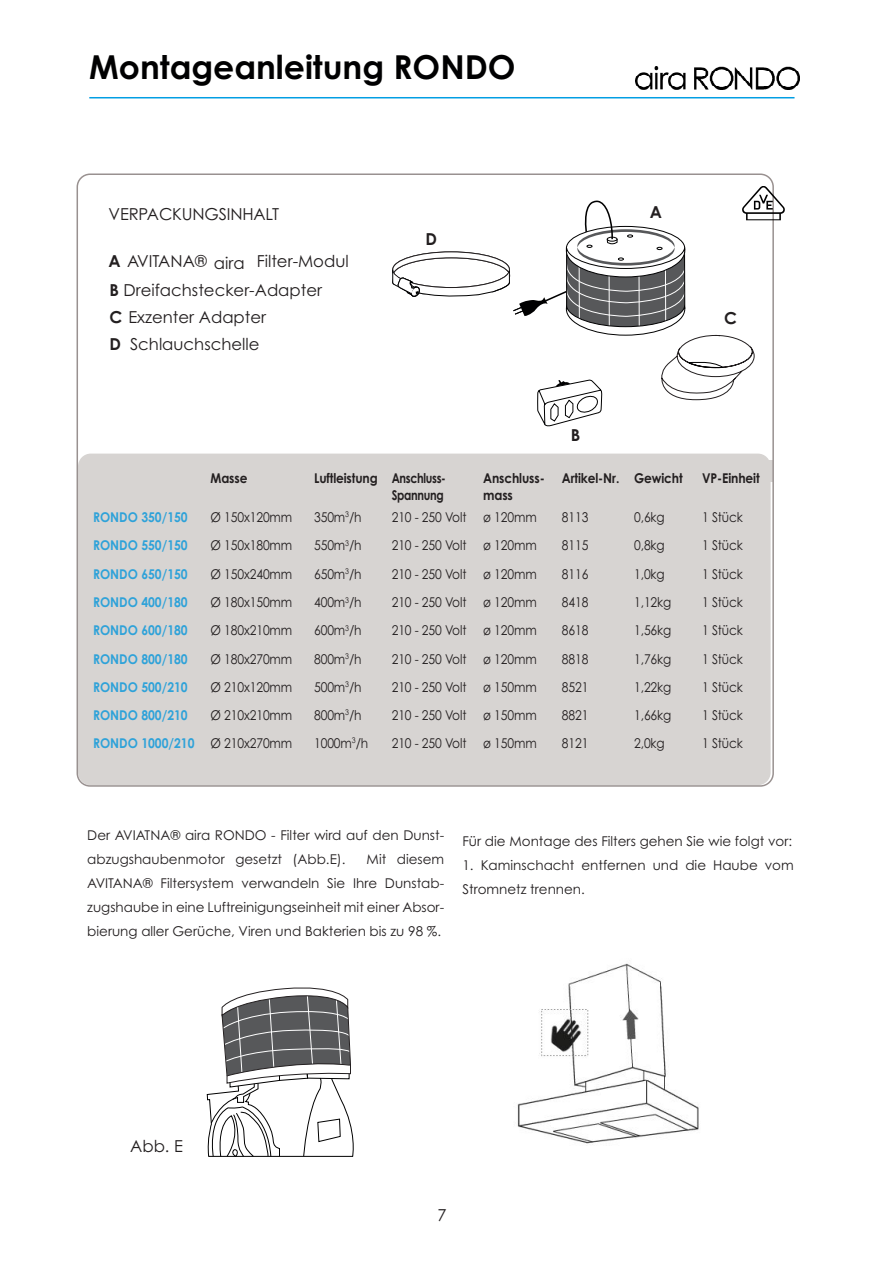
<style>
.page{position:relative;width:893px;height:1263px;background:#fff}
.page>*{position:absolute;margin:0;border:0;box-sizing:border-box;transform-origin:0 0}
.Überschrift{font:700 33px "Century Gothic Pro";color:#000001}
.Fließtext{font:16.5px/27px "Century Gothic Pro";color:#231f20}
.Fließtext-2{font:700 16.5px "Century Gothic Pro";color:#231f20}
.t1{font:700 16.5px "Century Gothic Pro";color:#221e1f}
.Anleitungstext{font:13.5px "Century Gothic Pro";letter-spacing:-.01em;color:#231f20;scale:.9 1}
.Anleitungstext-2{font:13.5px/24px "Century Gothic Pro";letter-spacing:-.01em;color:#231f20}
.t2{font:700 13.5px "Century Gothic Pro";color:#2ea2d9;scale:.9 1}
.t3{font:700 13.5px/16.2px "Century Gothic Pro";letter-spacing:-.01em;color:#231f20;scale:.9 1}
.t4{font:700 13.5px "Century Gothic Pro";letter-spacing:-.03em;color:#231f20;scale:.82 1}
.s1{font-weight:700}
</style>
<div class="page">
<div style="left:78px;top:454px;width:693px;height:331px;background:#d7d4d2;border-radius:13px"></div>
<svg style="left:206px;top:987px;width:148px;height:170px"></svg>
<hr style="left:89px;top:97px;width:705px;height:1px;background:#029ee3">
<img style="left:636px;top:66px;width:163px;height:24px">
<svg style="left:392px;top:186px;width:393px;height:241px"></svg>
<img style="left:517px;top:963px;width:182px;height:181px">
<p class="Überschrift" style="left:89px;top:47px;width:428px">Montageanleitung RONDO</p>
<p class="Fließtext" style="left:109px;top:200px;width:172px">VERPACKUNGSINHALT</p>
<p class="Fließtext" style="left:109px;top:247px;width:100px"><span class="s1">A</span> AVITANA®</p>
<p class="Fließtext" style="left:257px;top:247px;width:93px">Filter-Modul</p>
<p class="Fließtext" style="left:109px;top:277px;width:214px"><span class="s1">B</span> Dreifachstecker-Adapter<br><span class="s1">C</span> Exzenter Adapter<br><span class="s1">D</span> Schlauchschelle</p>
<p class="Fließtext" style="left:214px;top:250px;width:32px">aira</p>
<p class="t1" style="left:426px;top:228px;width:13px">D</p>
<p class="Fließtext-2" style="left:571px;top:425px;width:11px">B</p>
<p class="Fließtext-2" style="left:650px;top:202px;width:14px">A</p>
<p class="Fließtext-2" style="left:724px;top:308px;width:14px">C</p>
<p class="t3" style="left:211px;top:470px;width:43px">Masse</p>
<p class="t3" style="left:314px;top:470px;width:72px">Luftleistung</p>
<p class="t4" style="left:392px;top:470px;width:68px">Anschluss-</p>
<p class="t4" style="left:392px;top:486px;width:65px">Spannung</p>
<p class="t3" style="left:483px;top:470px;width:70px">Anschluss&shy;mass</p>
<p class="t3" style="left:562px;top:470px;width:65px">Artikel-Nr.</p>
<p class="t3" style="left:634px;top:470px;width:55px">Gewicht</p>
<p class="t3" style="left:702px;top:470px;width:65px">VP-Einheit</p>
<p class="t2" style="left:93px;top:508px;width:107px">RONDO 350/150</p>
<p class="Anleitungstext" style="left:211px;top:508px;width:92px">Ø 150x120mm</p>
<p class="Anleitungstext" style="left:314px;top:508px;width:54px">350m<sup>3</sup>/h</p>
<p class="Anleitungstext" style="left:392px;top:508px;width:85px">210 - 250 Volt</p>
<p class="Anleitungstext" style="left:483px;top:508px;width:61px">ø 120mm</p>
<p class="Anleitungstext" style="left:562px;top:508px;width:31px">8113</p>
<p class="Anleitungstext" style="left:634px;top:508px;width:36px">0,6kg</p>
<p class="Anleitungstext" style="left:702px;top:508px;width:47px">1 Stück</p>
<p class="t2" style="left:93px;top:537px;width:107px">RONDO 550/150</p>
<p class="Anleitungstext" style="left:211px;top:537px;width:92px">Ø 150x180mm</p>
<p class="Anleitungstext" style="left:314px;top:537px;width:54px">550m<sup>3</sup>/h</p>
<p class="Anleitungstext" style="left:392px;top:537px;width:85px">210 - 250 Volt</p>
<p class="Anleitungstext" style="left:483px;top:537px;width:61px">ø 120mm</p>
<p class="Anleitungstext" style="left:562px;top:537px;width:31px">8115</p>
<p class="Anleitungstext" style="left:634px;top:537px;width:36px">0,8kg</p>
<p class="Anleitungstext" style="left:702px;top:537px;width:47px">1 Stück</p>
<p class="t2" style="left:93px;top:565px;width:107px">RONDO 650/150</p>
<p class="Anleitungstext" style="left:211px;top:566px;width:92px">Ø 150x240mm</p>
<p class="Anleitungstext" style="left:314px;top:566px;width:54px">650m<sup>3</sup>/h</p>
<p class="Anleitungstext" style="left:392px;top:566px;width:85px">210 - 250 Volt</p>
<p class="Anleitungstext" style="left:483px;top:566px;width:61px">ø 120mm</p>
<p class="Anleitungstext" style="left:562px;top:566px;width:31px">8116</p>
<p class="Anleitungstext" style="left:634px;top:566px;width:36px">1,0kg</p>
<p class="Anleitungstext" style="left:702px;top:566px;width:47px">1 Stück</p>
<p class="t2" style="left:93px;top:594px;width:107px">RONDO 400/180</p>
<p class="Anleitungstext" style="left:211px;top:594px;width:92px">Ø 180x150mm</p>
<p class="Anleitungstext" style="left:314px;top:594px;width:54px">400m<sup>3</sup>/h</p>
<p class="Anleitungstext" style="left:392px;top:594px;width:85px">210 - 250 Volt</p>
<p class="Anleitungstext" style="left:483px;top:594px;width:61px">ø 120mm</p>
<p class="Anleitungstext" style="left:562px;top:594px;width:31px">8418</p>
<p class="Anleitungstext" style="left:634px;top:594px;width:43px">1,12kg</p>
<p class="Anleitungstext" style="left:702px;top:594px;width:47px">1 Stück</p>
<p class="t2" style="left:93px;top:622px;width:107px">RONDO 600/180</p>
<p class="Anleitungstext" style="left:211px;top:622px;width:92px">Ø 180x210mm</p>
<p class="Anleitungstext" style="left:314px;top:622px;width:54px">600m<sup>3</sup>/h</p>
<p class="Anleitungstext" style="left:392px;top:622px;width:85px">210 - 250 Volt</p>
<p class="Anleitungstext" style="left:483px;top:622px;width:61px">ø 120mm</p>
<p class="Anleitungstext" style="left:562px;top:622px;width:31px">8618</p>
<p class="Anleitungstext" style="left:634px;top:622px;width:43px">1,56kg</p>
<p class="Anleitungstext" style="left:702px;top:622px;width:47px">1 Stück</p>
<p class="t2" style="left:93px;top:650px;width:107px">RONDO 800/180</p>
<p class="Anleitungstext" style="left:211px;top:650px;width:92px">Ø 180x270mm</p>
<p class="Anleitungstext" style="left:314px;top:650px;width:54px">800m<sup>3</sup>/h</p>
<p class="Anleitungstext" style="left:392px;top:650px;width:85px">210 - 250 Volt</p>
<p class="Anleitungstext" style="left:483px;top:650px;width:61px">ø 120mm</p>
<p class="Anleitungstext" style="left:562px;top:650px;width:31px">8818</p>
<p class="Anleitungstext" style="left:634px;top:650px;width:43px">1,76kg</p>
<p class="Anleitungstext" style="left:702px;top:650px;width:47px">1 Stück</p>
<p class="t2" style="left:93px;top:678px;width:107px">RONDO 500/210</p>
<p class="Anleitungstext" style="left:211px;top:678px;width:92px">Ø 210x120mm</p>
<p class="Anleitungstext" style="left:314px;top:678px;width:54px">500m<sup>3</sup>/h</p>
<p class="Anleitungstext" style="left:392px;top:678px;width:85px">210 - 250 Volt</p>
<p class="Anleitungstext" style="left:483px;top:678px;width:61px">ø 150mm</p>
<p class="Anleitungstext" style="left:562px;top:678px;width:31px">8521</p>
<p class="Anleitungstext" style="left:634px;top:678px;width:43px">1,22kg</p>
<p class="Anleitungstext" style="left:702px;top:678px;width:47px">1 Stück</p>
<p class="t2" style="left:93px;top:706px;width:107px">RONDO 800/210</p>
<p class="Anleitungstext" style="left:211px;top:706px;width:92px">Ø 210x210mm</p>
<p class="Anleitungstext" style="left:314px;top:706px;width:54px">800m<sup>3</sup>/h</p>
<p class="Anleitungstext" style="left:392px;top:706px;width:85px">210 - 250 Volt</p>
<p class="Anleitungstext" style="left:483px;top:706px;width:61px">ø 150mm</p>
<p class="Anleitungstext" style="left:562px;top:706px;width:31px">8821</p>
<p class="Anleitungstext" style="left:634px;top:706px;width:43px">1,66kg</p>
<p class="Anleitungstext" style="left:702px;top:706px;width:47px">1 Stück</p>
<p class="t2" style="left:93px;top:734px;width:114px">RONDO 1000/210</p>
<p class="Anleitungstext" style="left:211px;top:735px;width:92px">Ø 210x270mm</p>
<p class="Anleitungstext" style="left:314px;top:735px;width:62px">1000m<sup>3</sup>/h</p>
<p class="Anleitungstext" style="left:392px;top:735px;width:85px">210 - 250 Volt</p>
<p class="Anleitungstext" style="left:483px;top:735px;width:61px">ø 150mm</p>
<p class="Anleitungstext" style="left:562px;top:735px;width:31px">8121</p>
<p class="Anleitungstext" style="left:634px;top:735px;width:36px">2,0kg</p>
<p class="Anleitungstext" style="left:702px;top:735px;width:47px">1 Stück</p>
<p class="Anleitungstext-2" style="left:87px;top:823px;width:358px">Der AVIATNA® aira RONDO - Filter wird auf den Dunst&shy;abzugshaubenmotor gesetzt (Abb.E).</p>
<p class="Anleitungstext-2" style="left:87px;top:847px;width:358px;text-align:justify;text-indent:279px">Mit diesem AVITANA® Filtersystem verwandeln Sie Ihre Dunstab&shy;zugshaube in eine Luftreinigungseinheit mit einer Absor&shy;bierung aller Gerüche, Viren und Bakterien bis zu 98 %.</p>
<p class="Anleitungstext-2" style="left:462px;top:829px;width:331px">Für die Montage des Filters gehen Sie wie folgt vor:</p>
<p class="Anleitungstext-2" style="left:462px;top:853px;width:333px">1. Kaminschacht entfernen und die Haube vom<br>Stromnetz trennen.</p>
<p class="Fließtext" style="left:130px;top:1132px;width:54px">Abb. E</p>
<p class="Fließtext" style="left:437px;top:1201px;width:11px">7</p>
</div>
